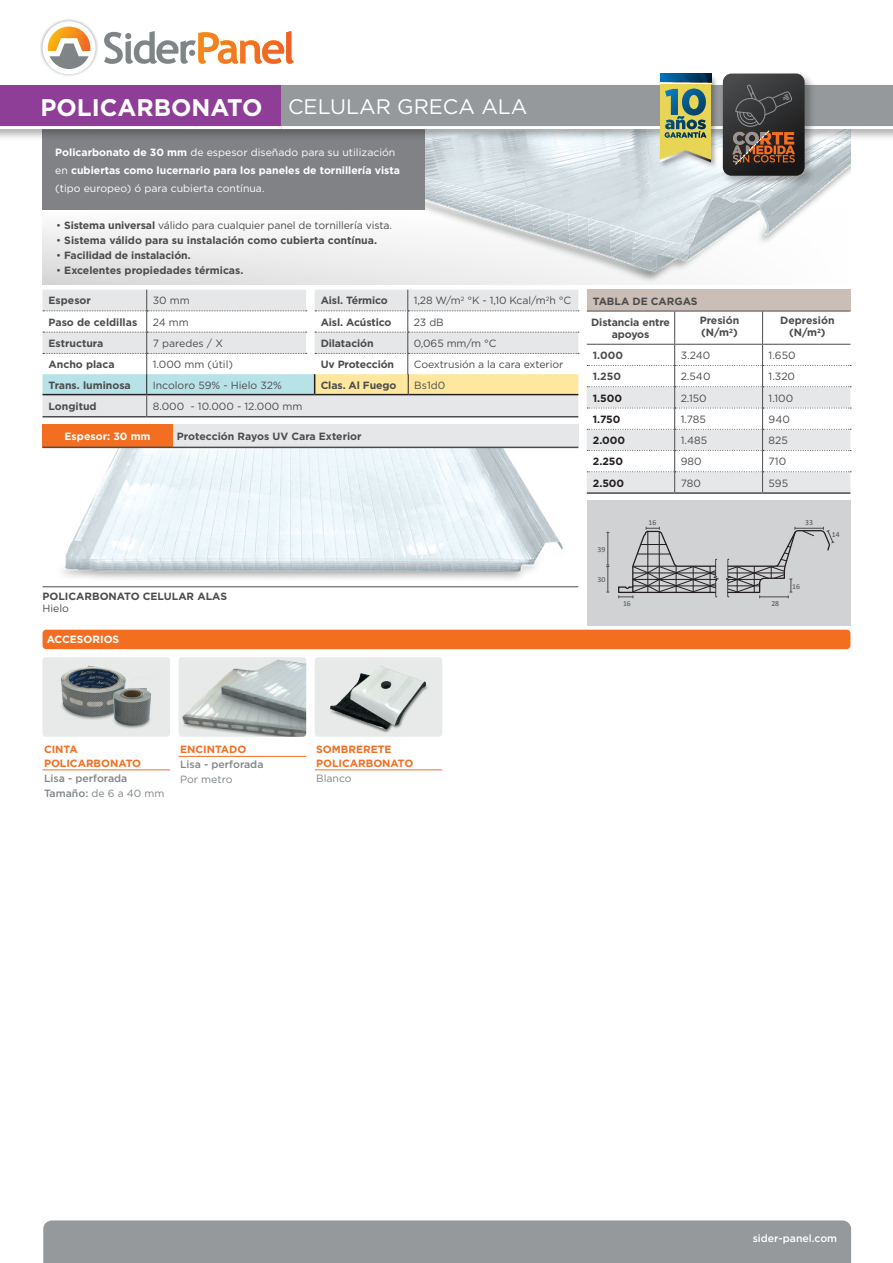
<style>
.page{position:relative;width:893px;height:1263px;background:#fff}
.page>*{position:absolute;margin:0;border:0;box-sizing:border-box;transform-origin:0 0}
.t1{font:21px "Gotham";color:#fff}
.t2{font:700 10.5px/12.6px "Gotham";color:#4b4c4d}
.t3{font:10.5px "Gotham";letter-spacing:-.01em;color:#4b4c4d}
.t4{font:700 10.5px/18px "Gotham";color:#fff}
.t5{font:700 10.5px/13.5px "Gotham";color:#f36e22}
.t6{font:500 10.5px/15px "Gotham";color:#7f8588}
.t7{font:700 10.5px "Gotham";color:#231f20}
.t8{font:500 10.5px "Gotham";color:#fff}
.t9{font:10.5px "Gotham";color:#7f8588}
.t10{font:7.65px "Calibri";color:#4b4c4d}
.s1{font-weight:700;font-size:24px}
.s2{font-weight:400}
.s3{font-weight:700}
</style>
<div class="page">
<img style="left:48px;top:448px;width:525px;height:131px">
<img style="left:424px;top:140px;width:426px;height:150px">
<div style="left:43px;top:117px;width:382px;height:93px;background:#808285"></div>
<div style="left:587px;top:500px;width:263px;height:125px;background:#d1d2d4"></div>
<svg style="left:43px;top:207px;width:807px;height:77px"></svg>
<div style="left:43px;top:1220px;width:808px;height:43px;background:#95999b"></div>
<div style="left:0;top:82px;width:893px;height:58px;background:#231f20;opacity:.35"></div>
<div style="left:0;top:85px;width:282px;height:43px;background:#8f3e97"></div>
<div style="left:282px;top:85px;width:611px;height:43px;background:#95999b"></div>
<hr style="left:0;top:126px;width:282px;height:3px;background:#fff">
<hr style="left:282px;top:126px;width:611px;height:3px;background:#fff">
<div style="left:720px;top:71px;width:96px;height:116px;background:#231f20;opacity:.35"></div>
<div style="left:723px;top:74px;width:81px;height:102px;background:linear-gradient(to bottom,#424344,#181819);border-radius:9px"></div>
<svg style="left:732px;top:85px;width:63px;height:80px;background:#55443b"></svg>
<div style="left:658px;top:74px;width:61px;height:95px;background:#231f20;opacity:.35"></div>
<svg style="left:660px;top:74px;width:51px;height:88px;background:#9aa76d"></svg>
<svg style="left:43px;top:290px;width:536px;height:127px"></svg>
<hr style="left:43px;top:586px;width:535px;height:1px;background:#4b4c4d">
<div style="left:43px;top:424px;width:130px;height:23px;background:#f36e21"></div>
<div style="left:173px;top:424px;width:405px;height:23px;background:#e6e7e9"></div>
<hr style="left:43px;top:447px;width:130px;height:1px;background:#4b4c4d">
<hr style="left:173px;top:447px;width:405px;height:1px;background:#4b4c4d">
<div style="left:43px;top:657px;width:127px;height:80px;background:#e7eae9;border-radius:3px"></div>
<img style="left:179px;top:657px;width:127px;height:80px">
<hr style="left:179px;top:756px;width:127px;height:1px;background:#f36e22">
<hr style="left:43px;top:769px;width:127px;height:1px;background:#f36e22">
<img style="left:61px;top:665px;width:90px;height:64px">
<div style="left:43px;top:630px;width:807px;height:19px;background:#f36e21;border-radius:4px"></div>
<div style="left:587px;top:290px;width:263px;height:21px;background:#cbbeb6"></div>
<hr style="left:763px;top:492px;width:87px;height:2px;background:#4b4c4d">
<svg style="left:587px;top:311px;width:264px;height:182px"></svg>
<hr style="left:587px;top:492px;width:88px;height:2px;background:#4b4c4d">
<hr style="left:675px;top:492px;width:88px;height:2px;background:#4b4c4d">
<hr style="left:587px;top:344px;width:88px;height:1px;background:#4b4c4d">
<hr style="left:675px;top:344px;width:88px;height:1px;background:#4b4c4d">
<hr style="left:763px;top:344px;width:87px;height:1px;background:#4b4c4d">
<hr style="left:607px;top:532px;width:1px;height:33px;background:#4b4c4d">
<svg style="left:606px;top:565px;width:3px;height:28px"></svg>
<svg style="left:618px;top:527px;width:100px;height:71px"></svg>
<svg style="left:726px;top:527px;width:109px;height:71px"></svg>
<div style="left:40px;top:18px;width:58px;height:59px;background:#7f8587;opacity:.65"></div>
<svg style="left:43px;top:21px;width:53px;height:53px"></svg>
<svg style="left:104px;top:31px;width:190px;height:33px"></svg>
<div style="left:315px;top:657px;width:127px;height:80px;background:#e7eae9;border-radius:3px"></div>
<hr style="left:315px;top:769px;width:127px;height:1px;background:#f36e22">
<img style="left:330px;top:694px;width:59px;height:39px">
<img style="left:347px;top:666px;width:81px;height:65px">
<h1 class="t1" style="left:40px;top:93px;width:489px"><span class="s1">POLICARBONATO</span> CELULAR GRECA ALA</h1>
<p class="t4" style="left:55px;top:143px;width:346px">Policarbonato de 30 mm <span class="s2">de espesor diseñado para su utilización en</span> cubiertas como lucernario para los paneles de tornillería vista <span class="s2">(tipo europeo) ó para cubierta contínua.</span></p>
<p class="t3" style="left:56px;top:219px;width:337px">• <span class="s3">Sistema universal</span> válido para cualquier panel de tornillería vista.</p>
<p class="t2" style="left:56px;top:234px;width:322px"><span class="s2">•</span> Sistema válido para su instalación como cubierta contínua.</p>
<p class="t2" style="left:56px;top:249px;width:136px"><span class="s2">•</span> Facilidad de instalación.</p>
<p class="t2" style="left:56px;top:264px;width:189px"><span class="s2">•</span> Excelentes propiedades térmicas.</p>
<p class="t2" style="left:49px;top:294px;width:44px">Espesor</p>
<p class="t3" style="left:153px;top:294px;width:39px">30 mm</p>
<p class="t2" style="left:49px;top:316px;width:90px">Paso de celdillas</p>
<p class="t3" style="left:153px;top:315px;width:38px">24 mm</p>
<p class="t2" style="left:49px;top:337px;width:56px">Estructura</p>
<p class="t3" style="left:153px;top:336px;width:72px">7 paredes / X</p>
<p class="t2" style="left:49px;top:358px;width:68px">Ancho placa</p>
<p class="t3" style="left:153px;top:358px;width:82px">1.000 mm (útil)</p>
<p class="t2" style="left:49px;top:400px;width:50px">Longitud</p>
<p class="t3" style="left:153px;top:400px;width:151px">8.000 - 10.000 - 12.000 mm</p>
<p class="t2" style="left:321px;top:294px;width:69px">Aisl. Térmico</p>
<p class="t3" style="left:414px;top:294px;width:159px">1,28 W/m<sup>2</sup> °K - 1,10 Kcal/m<sup>2</sup>h °C</p>
<p class="t2" style="left:321px;top:316px;width:72px">Aisl. Acústico</p>
<p class="t3" style="left:414px;top:315px;width:32px">23 dB</p>
<p class="t2" style="left:321px;top:337px;width:55px">Dilatación</p>
<p class="t3" style="left:414px;top:336px;width:84px">0,065 mm/m °C</p>
<p class="t2" style="left:321px;top:358px;width:75px">Uv Protección</p>
<p class="t3" style="left:414px;top:358px;width:151px">Coextrusión a la cara exterior</p>
<p class="t2" style="left:49px;top:378px;width:84px">Trans. luminosa</p>
<p class="t3" style="left:153px;top:378px;width:131px">Incoloro 59% - Hielo 32%</p>
<p class="t2" style="left:321px;top:378px;width:77px">Clas. Al Fuego</p>
<p class="t3" style="left:414px;top:378px;width:33px">Bs1d0</p>
<p class="t4" style="left:65px;top:427px;width:88px">Espesor: 30 mm</p>
<p class="t2" style="left:177px;top:429px;width:186px">Protección Rayos UV Cara Exterior</p>
<p class="t2" style="left:43px;top:590px;width:186px">POLICARBONATO CELULAR ALAS</p>
<p class="t3" style="left:43px;top:601px;width:28px">Hielo</p>
<p class="t4" style="left:47px;top:631px;width:74px">ACCESORIOS</p>
<p class="t2" style="left:591px;top:290px;width:108px;line-height:21px">TABLA DE CARGAS<br>Distancia entre</p>
<p class="t2" style="left:612px;top:328px;width:39px">apoyos</p>
<p class="t2" style="left:700px;top:313px;width:41px">Presión (N/m<sup>2</sup>)</p>
<p class="t2" style="left:780px;top:313px;width:56px;text-align:center">Depresión (N/m<sup>2</sup>)</p>
<p class="t2" style="left:593px;top:349px;width:32px">1.000</p>
<p class="t3" style="left:681px;top:349px;width:31px">3.240</p>
<p class="t3" style="left:769px;top:349px;width:29px">1.650</p>
<p class="t2" style="left:593px;top:370px;width:30px">1.250</p>
<p class="t3" style="left:681px;top:370px;width:31px">2.540</p>
<p class="t3" style="left:769px;top:370px;width:28px">1.320</p>
<p class="t7" style="left:593px;top:391px;width:31px">1.500</p>
<p class="t3" style="left:681px;top:391px;width:28px">2.150</p>
<p class="t3" style="left:769px;top:391px;width:26px">1.100</p>
<p class="t7" style="left:593px;top:412px;width:29px">1.750</p>
<p class="t3" style="left:681px;top:412px;width:27px">1.785</p>
<p class="t3" style="left:769px;top:412px;width:23px">940</p>
<p class="t7" style="left:593px;top:433px;width:34px">2.000</p>
<p class="t3" style="left:681px;top:434px;width:28px">1.485</p>
<p class="t3" style="left:769px;top:434px;width:21px">825</p>
<p class="t7" style="left:593px;top:455px;width:32px">2.250</p>
<p class="t3" style="left:681px;top:455px;width:22px">980</p>
<p class="t3" style="left:769px;top:455px;width:19px">710</p>
<p class="t7" style="left:593px;top:476px;width:33px">2.500</p>
<p class="t3" style="left:681px;top:476px;width:22px">780</p>
<p class="t3" style="left:769px;top:476px;width:21px">595</p>
<p class="t10" style="left:598px;top:544px;width:9px">39</p>
<p class="t10" style="left:598px;top:575px;width:9px">30</p>
<p class="t10" style="left:649px;top:518px;width:9px">16</p>
<p class="t10" style="left:805px;top:518px;width:9px">33</p>
<p class="t10" style="left:623px;top:598px;width:9px">16</p>
<p class="t10" style="left:771px;top:598px;width:9px">28</p>
<p class="t10" style="left:792px;top:581px;width:9px">16</p>
<p class="t10" style="left:832px;top:530px;width:9px">14</p>
<p class="t5" style="left:44px;top:742px;width:99px">CINTA<br>POLICARBONATO</p>
<p class="t6" style="left:44px;top:770px;width:122px">Lisa - perforada<br>Tamaño: <span class="s2">de 6 a 40 mm</span></p>
<p class="t5" style="left:180px;top:742px;width:68px">ENCINTADO</p>
<p class="t6" style="left:180px;top:757px;width:85px">Lisa - perforada</p>
<p class="t9" style="left:180px;top:773px;width:54px">Por metro</p>
<p class="t5" style="left:316px;top:742px;width:99px">SOMBRERETE<br>POLICARBONATO</p>
<p class="t9" style="left:316px;top:771px;width:37px">Blanco</p>
<p class="t8" style="left:753px;top:1232px;width:86px">sider-panel.com</p>
</div>
